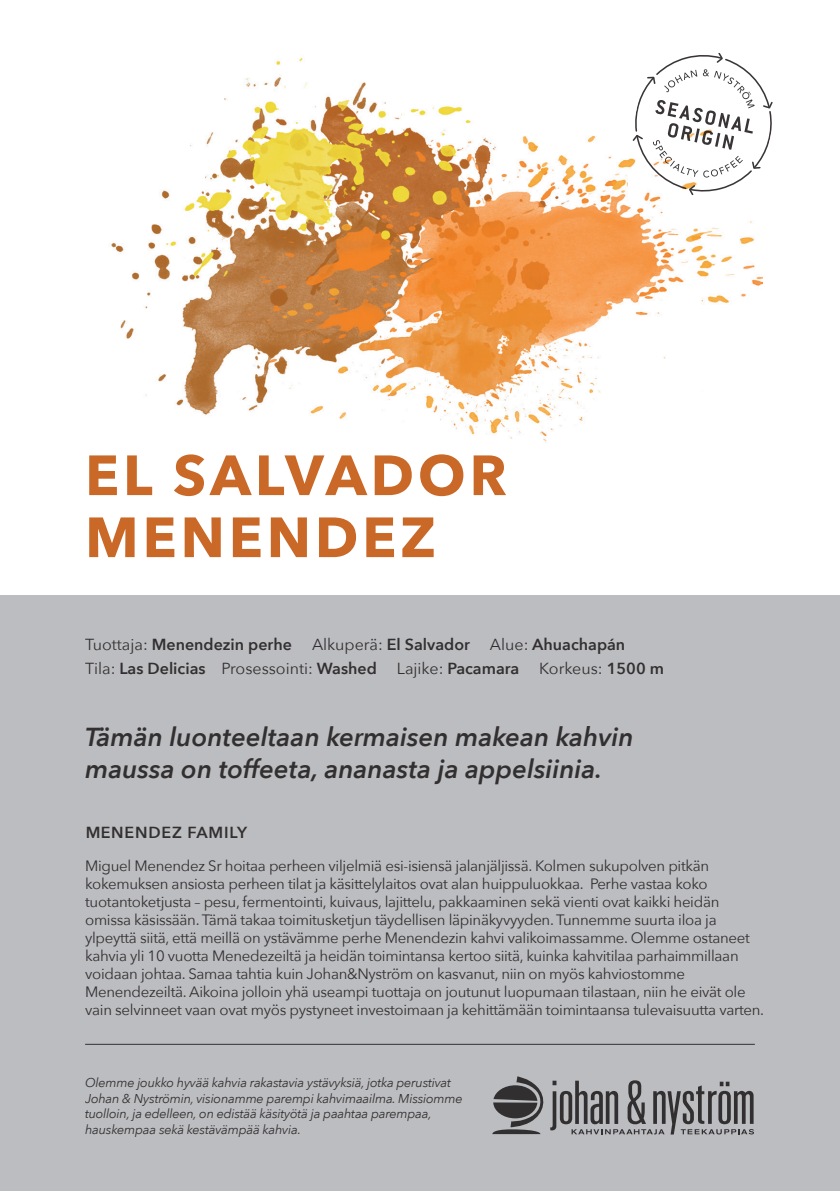
<style>
.page{position:relative;width:840px;height:1191px;background:#fff}
.page>*{position:absolute;margin:0;border:0;box-sizing:border-box;transform-origin:0 0}
.t1{font:700 56px "Avenir Next";letter-spacing:.07em;color:#ca6827}
.t2{font:italic 600 26px/32px "Avenir Next";color:#231f20}
.t3{font:600 16px/24.2px "Avenir Next";color:#231f20}
.t4{font:600 16px "Avenir Next";letter-spacing:.05em;color:#231f20}
.t5{font:15px/18px "Avenir Next";letter-spacing:-.02em;color:#231f20}
.t6{font:italic 12.8px/15.6px "Avenir Next";letter-spacing:-.02em;color:#231f20}
.s1{font-weight:400}
</style>
<div class="page">
<img style="left:111px;top:58px;width:651px;height:385px">
<div style="left:0;top:595px;width:839px;height:596px;background:#bcbdc0"></div>
<svg style="left:631px;top:53px;width:142px;height:144px"></svg>
<hr style="left:85px;top:1044px;width:669px;height:1px;background:#231f20">
<svg style="left:492px;top:1076px;width:261px;height:58px"></svg>
<p class="t1" style="left:85px;top:427px;width:423px">EL SALVADOR</p>
<p class="t1" style="left:85px;top:489px;width:352px">MENENDEZ</p>
<p class="t3" style="left:85px;top:631px;width:580px"><span class="s1">Tuottaja:</span> Menendezin perhe <span class="s1">Alkuperä:</span> El Salvador <span class="s1">Alue:</span> Ahuachapán<br><span class="s1">Tila:</span> Las Delicias <span class="s1">Prosessointi:</span> Washed <span class="s1">Lajike:</span> Pacamara <span class="s1">Korkeus:</span> 1500 m</p>
<h2 class="t2" style="left:85px;top:720px;width:549px">Tämän luonteeltaan kermaisen makean kahvin maussa on toffeeta, ananasta ja appelsiinia.</h2>
<p class="t4" style="left:85px;top:818px;width:163px">MENENDEZ FAMILY</p>
<p class="t5" style="left:85px;top:856px;width:680px">Miguel Menendez Sr hoitaa perheen viljelmiä esi-isiensä jalanjäljissä. Kolmen sukupolven pitkän kokemuksen ansiosta perheen tilat ja käsittelylaitos ovat alan huippuluokkaa. Perhe vastaa koko tuotantoketjusta – pesu, fermentointi, kuivaus, lajittelu, pakkaaminen sekä vienti ovat kaikki heidän omissa käsissään. Tämä takaa toimitusketjun täydellisen läpinäkyvyyden. Tunnemme suurta iloa ja ylpeyttä siitä, että meillä on ystävämme perhe Menendezin kahvi valikoimassamme. Olemme ostaneet kahvia yli 10 vuotta Menedezeiltä ja heidän toimintansa kertoo siitä, kuinka kahvitilaa parhaimmillaan voidaan johtaa. Samaa tahtia kuin Johan&amp;Nyström on kasvanut, niin on myös kahviostomme Menendezeiltä. Aikoina jolloin yhä useampi tuottaja on joutunut luopumaan tilastaan, niin he eivät ole vain selvinneet vaan ovat myös pystyneet investoimaan ja kehittämään toimintaansa tulevaisuutta varten.</p>
<p class="t6" style="left:85px;top:1074px;width:379px">Olemme joukko hyvää kahvia rakastavia ystävyksiä, jotka perustivat Johan &amp; Nyströmin, visionamme parempi kahvimaailma. Missiomme tuolloin, ja edelleen, on edistää käsityötä ja paahtaa parempaa, hauskempaa sekä kestävämpää kahvia.</p>
</div>
